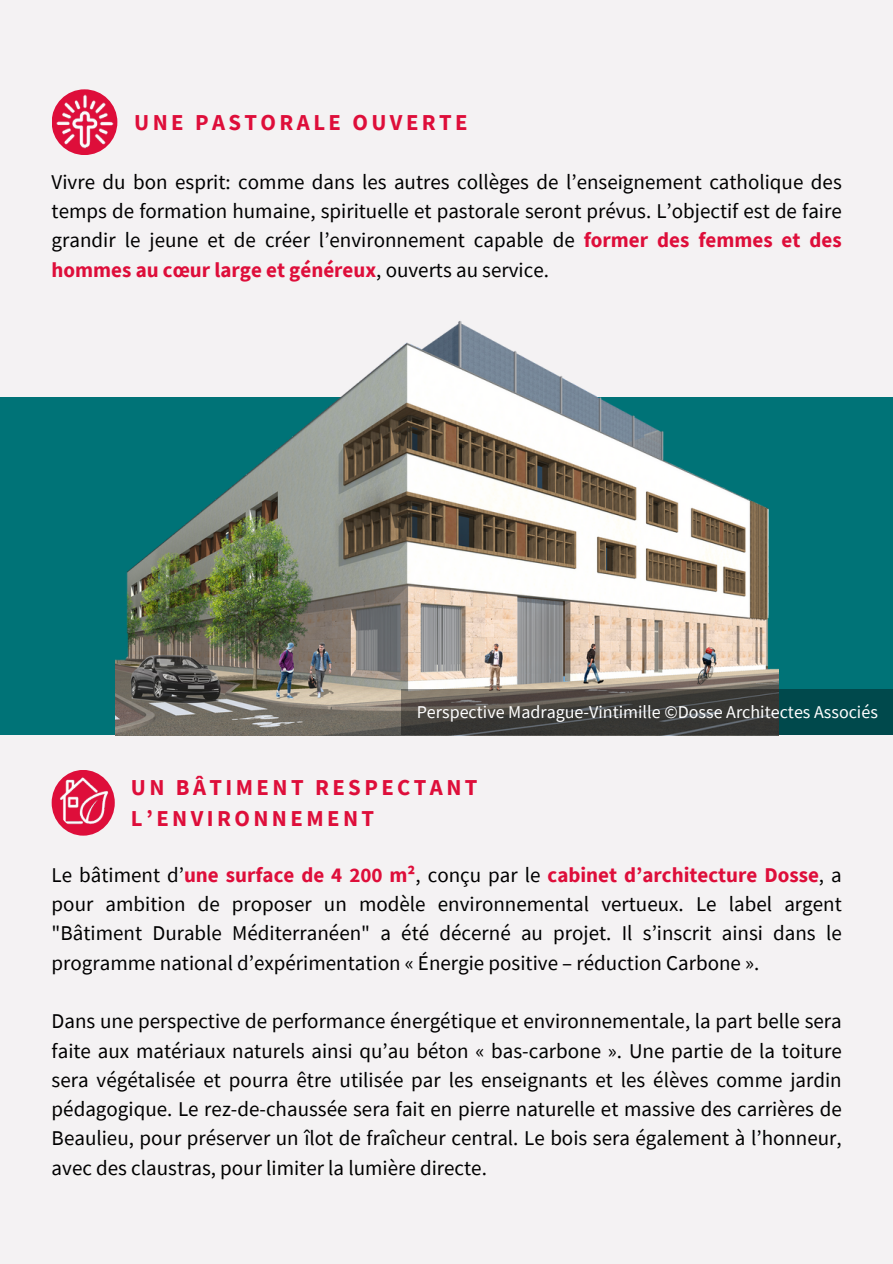
<style>
.page{position:relative;width:893px;height:1264px;background:#fff}
.page>*{position:absolute;margin:0;border:0;box-sizing:border-box;transform-origin:0 0}
.t1{font:700 22.8px/31.5px "Source Sans Pro";letter-spacing:.15em;color:#de0e3a}
.t2{font:21px/29.2px "Source Sans Pro";color:#000;text-align:justify}
.t3{font:18px "Source Sans Pro";color:#fff}
.s1{font-weight:700;color:#de0e3a}
</style>
<div class="page">
<div style="left:0;top:0;width:892px;height:1263px;background:#f4f2f3"></div>
<div style="left:0;top:397px;width:892px;height:338px;background:#007377"></div>
<img style="left:115px;top:321px;width:663px;height:414px">
<svg style="left:401px;top:690px;width:491px;height:45px"></svg>
<svg style="left:52px;top:89px;width:65px;height:66px"></svg>
<img style="left:52px;top:91px;width:63px;height:62px;border-radius:50%">
<div style="left:52px;top:770px;width:63px;height:65px;background:#de0e3a;border-radius:50%"></div>
<img style="left:56px;top:773px;width:54px;height:56px;border-radius:50%">
<p class="t1" style="left:134px;top:106px;width:335px">UNE PASTORALE OUVERTE</p>
<p class="t2" style="left:52px;top:167px;width:791px">Vivre du bon esprit: comme dans les autres collèges de l’enseignement catholique des temps de formation humaine, spirituelle et pastorale seront prévus. L’objectif est de faire grandir le jeune et de créer l’environnement capable de <span class="s1">former des femmes et des hommes au cœur large et généreux</span>, ouverts au service.</p>
<p class="t3" style="left:416px;top:700px;width:462px">Perspective Madrague-Vintimille ©Dosse Architectes Associés</p>
<p class="t1" style="left:131px;top:771px;width:348px">UN BÂTIMENT RESPECTANT<br>L’ENVIRONNEMENT</p>
<p class="t2" style="left:52px;top:859px;width:791px">Le bâtiment d’<span class="s1">une surface de 4 200 m²</span>, conçu par le <span class="s1">cabinet d’architecture Dosse</span>, a pour ambition de proposer un modèle environnemental vertueux. Le label argent "Bâtiment Durable Méditerranéen" a été décerné au projet. Il s’inscrit ainsi dans le programme national d’expérimentation « Énergie positive – réduction Carbone ».</p>
<p class="t2" style="left:52px;top:1006px;width:791px">Dans une perspective de performance énergétique et environnementale, la part belle sera faite aux matériaux naturels ainsi qu’au béton « bas-carbone ». Une partie de la toiture sera végétalisée et pourra être utilisée par les enseignants et les élèves comme jardin pédagogique. Le rez-de-chaussée sera fait en pierre naturelle et massive des carrières de Beaulieu, pour préserver un îlot de fraîcheur central. Le bois sera également à l’honneur, avec des claustras, pour limiter la lumière directe.</p>
</div>
